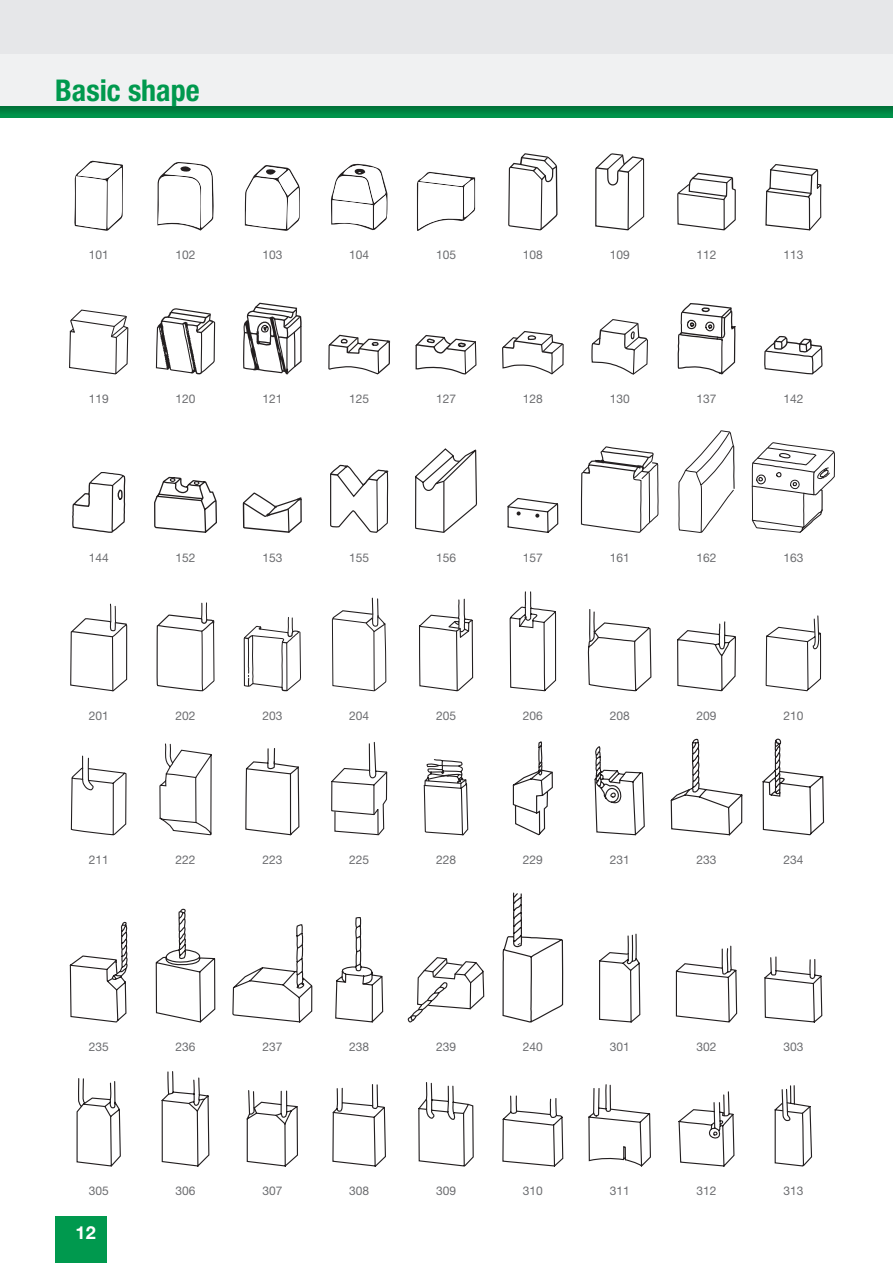
<style>
.page{position:relative;width:893px;height:1263px;background:#fff}
.page>*{position:absolute;margin:0;border:0;box-sizing:border-box;transform-origin:0 0}
.t1{font:700 condensed 30px "Helvetica Neue";color:#00994e}
.t2{font:700 18px "Helvetica Neue";color:#fff}
.t3{font:12px "Helvetica Neue";color:#6c6d70}
</style>
<div class="page">
<div style="left:0;top:0;width:893px;height:114px;background:#e6e7e9"></div>
<div style="left:0;top:54px;width:893px;height:54px;background:#f0f1f2"></div>
<img style="left:0;top:107px;width:893px;height:10px">
<svg style="left:74px;top:161px;width:49px;height:69px"></svg>
<svg style="left:157px;top:162px;width:57px;height:68px"></svg>
<svg style="left:245px;top:165px;width:55px;height:65px"></svg>
<svg style="left:331px;top:164px;width:56px;height:66px"></svg>
<svg style="left:417px;top:172px;width:58px;height:58px"></svg>
<svg style="left:508px;top:154px;width:49px;height:76px"></svg>
<svg style="left:595px;top:153px;width:49px;height:77px"></svg>
<svg style="left:677px;top:173px;width:59px;height:57px"></svg>
<svg style="left:765px;top:164px;width:56px;height:66px"></svg>
<svg style="left:69px;top:310px;width:59px;height:64px"></svg>
<svg style="left:156px;top:308px;width:59px;height:66px"></svg>
<svg style="left:243px;top:303px;width:59px;height:71px"></svg>
<svg style="left:328px;top:335px;width:62px;height:39px"></svg>
<svg style="left:416px;top:335px;width:60px;height:39px"></svg>
<svg style="left:502px;top:331px;width:62px;height:43px"></svg>
<svg style="left:591px;top:319px;width:57px;height:55px"></svg>
<svg style="left:678px;top:303px;width:57px;height:71px"></svg>
<svg style="left:764px;top:336px;width:58px;height:38px"></svg>
<svg style="left:72px;top:472px;width:53px;height:61px"></svg>
<svg style="left:154px;top:477px;width:63px;height:56px"></svg>
<svg style="left:243px;top:492px;width:59px;height:41px"></svg>
<svg style="left:330px;top:465px;width:58px;height:68px"></svg>
<svg style="left:415px;top:448px;width:62px;height:85px"></svg>
<hr style="left:443px;top:482px;width:1px;height:50px;background:#231f20">
<svg style="left:507px;top:498px;width:51px;height:35px"></svg>
<svg style="left:581px;top:446px;width:77px;height:87px"></svg>
<svg style="left:678px;top:431px;width:57px;height:102px"></svg>
<svg style="left:752px;top:442px;width:83px;height:91px"></svg>
<svg style="left:70px;top:604px;width:57px;height:87px"></svg>
<svg style="left:157px;top:602px;width:57px;height:89px"></svg>
<svg style="left:244px;top:617px;width:57px;height:74px"></svg>
<svg style="left:332px;top:598px;width:54px;height:93px"></svg>
<svg style="left:419px;top:599px;width:54px;height:92px"></svg>
<svg style="left:510px;top:591px;width:46px;height:100px"></svg>
<svg style="left:588px;top:609px;width:63px;height:82px"></svg>
<svg style="left:677px;top:621px;width:59px;height:70px"></svg>
<svg style="left:766px;top:615px;width:55px;height:76px"></svg>
<svg style="left:71px;top:755px;width:56px;height:80px"></svg>
<svg style="left:159px;top:743px;width:53px;height:92px"></svg>
<svg style="left:245px;top:748px;width:54px;height:87px"></svg>
<svg style="left:331px;top:742px;width:56px;height:93px"></svg>
<svg style="left:424px;top:759px;width:44px;height:76px"></svg>
<svg style="left:513px;top:741px;width:40px;height:94px"></svg>
<svg style="left:595px;top:746px;width:50px;height:89px"></svg>
<svg style="left:671px;top:739px;width:71px;height:96px"></svg>
<svg style="left:763px;top:739px;width:61px;height:96px"></svg>
<svg style="left:70px;top:922px;width:58px;height:100px"></svg>
<svg style="left:156px;top:909px;width:59px;height:113px"></svg>
<svg style="left:232px;top:924px;width:80px;height:98px"></svg>
<svg style="left:335px;top:917px;width:48px;height:105px"></svg>
<svg style="left:408px;top:957px;width:76px;height:65px"></svg>
<svg style="left:502px;top:892px;width:61px;height:130px"></svg>
<svg style="left:599px;top:934px;width:41px;height:88px"></svg>
<svg style="left:676px;top:946px;width:61px;height:76px"></svg>
<svg style="left:764px;top:956px;width:58px;height:66px"></svg>
<svg style="left:77px;top:1078px;width:44px;height:88px"></svg>
<svg style="left:162px;top:1071px;width:47px;height:95px"></svg>
<svg style="left:247px;top:1090px;width:51px;height:76px"></svg>
<svg style="left:332px;top:1084px;width:54px;height:82px"></svg>
<svg style="left:418px;top:1082px;width:56px;height:84px"></svg>
<svg style="left:502px;top:1095px;width:61px;height:71px"></svg>
<svg style="left:588px;top:1084px;width:63px;height:82px"></svg>
<svg style="left:678px;top:1091px;width:56px;height:75px"></svg>
<svg style="left:775px;top:1085px;width:37px;height:81px"></svg>
<div style="left:55px;top:1216px;width:51px;height:47px;background:#00994e"></div>
<h1 class="t1" style="left:55px;top:72px;width:146px">Basic shape</h1>
<p class="t3" style="left:89px;top:248px;width:22px">101</p>
<p class="t3" style="left:176px;top:248px;width:22px">102</p>
<p class="t3" style="left:262px;top:248px;width:22px">103</p>
<p class="t3" style="left:349px;top:248px;width:22px">104</p>
<p class="t3" style="left:436px;top:248px;width:22px">105</p>
<p class="t3" style="left:523px;top:248px;width:22px">108</p>
<p class="t3" style="left:610px;top:248px;width:22px">109</p>
<p class="t3" style="left:696px;top:248px;width:22px">112</p>
<p class="t3" style="left:783px;top:248px;width:22px">113</p>
<p class="t3" style="left:89px;top:392px;width:22px">119</p>
<p class="t3" style="left:176px;top:392px;width:22px">120</p>
<p class="t3" style="left:262px;top:392px;width:22px">121</p>
<p class="t3" style="left:349px;top:392px;width:22px">125</p>
<p class="t3" style="left:436px;top:392px;width:22px">127</p>
<p class="t3" style="left:523px;top:392px;width:22px">128</p>
<p class="t3" style="left:610px;top:392px;width:22px">130</p>
<p class="t3" style="left:696px;top:392px;width:22px">137</p>
<p class="t3" style="left:783px;top:392px;width:22px">142</p>
<p class="t3" style="left:89px;top:550px;width:22px">144</p>
<p class="t3" style="left:176px;top:550px;width:22px">152</p>
<p class="t3" style="left:262px;top:550px;width:22px">153</p>
<p class="t3" style="left:349px;top:550px;width:22px">155</p>
<p class="t3" style="left:436px;top:550px;width:22px">156</p>
<p class="t3" style="left:523px;top:550px;width:22px">157</p>
<p class="t3" style="left:610px;top:550px;width:22px">161</p>
<p class="t3" style="left:696px;top:550px;width:22px">162</p>
<p class="t3" style="left:783px;top:550px;width:22px">163</p>
<p class="t3" style="left:89px;top:709px;width:22px">201</p>
<p class="t3" style="left:176px;top:709px;width:22px">202</p>
<p class="t3" style="left:262px;top:709px;width:22px">203</p>
<p class="t3" style="left:349px;top:709px;width:22px">204</p>
<p class="t3" style="left:436px;top:709px;width:22px">205</p>
<p class="t3" style="left:523px;top:709px;width:22px">206</p>
<p class="t3" style="left:610px;top:709px;width:22px">208</p>
<p class="t3" style="left:696px;top:709px;width:22px">209</p>
<p class="t3" style="left:783px;top:709px;width:22px">210</p>
<p class="t3" style="left:89px;top:853px;width:22px">211</p>
<p class="t3" style="left:176px;top:853px;width:22px">222</p>
<p class="t3" style="left:262px;top:853px;width:22px">223</p>
<p class="t3" style="left:349px;top:853px;width:22px">225</p>
<p class="t3" style="left:436px;top:853px;width:22px">228</p>
<p class="t3" style="left:523px;top:853px;width:22px">229</p>
<p class="t3" style="left:610px;top:853px;width:22px">231</p>
<p class="t3" style="left:696px;top:853px;width:22px">233</p>
<p class="t3" style="left:783px;top:853px;width:22px">234</p>
<p class="t3" style="left:89px;top:1040px;width:22px">235</p>
<p class="t3" style="left:176px;top:1040px;width:22px">236</p>
<p class="t3" style="left:262px;top:1040px;width:22px">237</p>
<p class="t3" style="left:349px;top:1040px;width:22px">238</p>
<p class="t3" style="left:436px;top:1040px;width:22px">239</p>
<p class="t3" style="left:523px;top:1040px;width:22px">240</p>
<p class="t3" style="left:610px;top:1040px;width:22px">301</p>
<p class="t3" style="left:696px;top:1040px;width:22px">302</p>
<p class="t3" style="left:783px;top:1040px;width:22px">303</p>
<p class="t3" style="left:89px;top:1184px;width:22px">305</p>
<p class="t3" style="left:176px;top:1184px;width:22px">306</p>
<p class="t3" style="left:262px;top:1184px;width:22px">307</p>
<p class="t3" style="left:349px;top:1184px;width:22px">308</p>
<p class="t3" style="left:436px;top:1184px;width:22px">309</p>
<p class="t3" style="left:523px;top:1184px;width:22px">310</p>
<p class="t3" style="left:610px;top:1184px;width:22px">311</p>
<p class="t3" style="left:696px;top:1184px;width:22px">312</p>
<p class="t3" style="left:783px;top:1184px;width:22px">313</p>
<h2 class="t2" style="left:76px;top:1221px;width:22px">12</h2>
</div>
